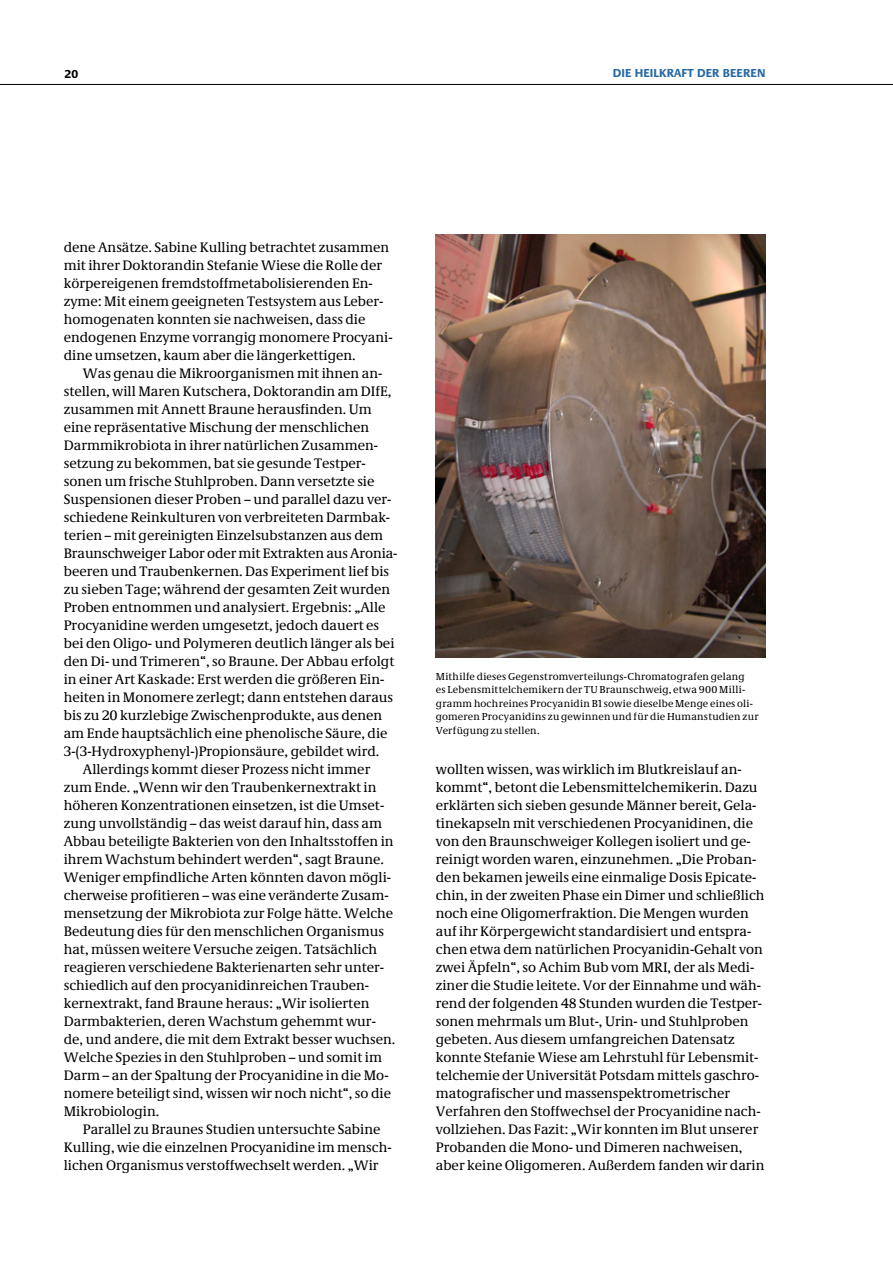
<style>
.page{position:relative;width:893px;height:1263px;background:#fff}
.page>*{position:absolute;margin:0;border:0;box-sizing:border-box;transform-origin:0 0}
.t1{font:14.25px/18px "Neue Demos";color:#000}
.t2{font:700 12px "Neue Praxis";letter-spacing:.005em;color:#2869a3}
.t3{font:700 12px "Neue Praxis";color:#000}
.t4{font:10.5px/13.5px "Neue Demos";letter-spacing:.02em;color:#000}
</style>
<div class="page">
<hr style="left:0;top:84px;width:893px;height:1px;background:#000">
<img style="left:436px;top:235px;width:329px;height:422px">
<p class="t3" style="left:65px;top:67px;width:15px">20</p>
<p class="t2" style="left:613px;top:66px;width:154px">DIE HEILKRAFT DER BEEREN</p>
<p class="t1" style="left:64px;top:238px;width:330px">dene Ansätze. Sabine Kulling betrachtet zusammen mit ihrer Doktorandin Stefanie Wiese die Rolle der körpereigenen fremdstoffmetabolisierenden En&shy;zyme: Mit einem geeigneten Testsystem aus Leber&shy;homogenaten konnten sie nachweisen, dass die endogenen Enzyme vorrangig monomere Procyani&shy;dine umsetzen, kaum aber die längerkettigen.</p>
<p class="t1" style="left:83px;top:364px;width:301px">Was genau die Mikroorganismen mit ihnen an-</p>
<p class="t1" style="left:64px;top:382px;width:329px">stellen, will Maren Kutschera, Doktorandin am DIfE,</p>
<p class="t1" style="left:64px;top:400px;width:309px">zusammen mit Annett Braune herausfinden. Um</p>
<p class="t1" style="left:64px;top:418px;width:307px">eine repräsentative Mischung der menschlichen</p>
<p class="t1" style="left:64px;top:436px;width:316px">Darmmikrobiota in ihrer natürlichen Zusammen-</p>
<p class="t1" style="left:64px;top:454px;width:304px">setzung zu bekommen, bat sie gesunde Testper-</p>
<p class="t1" style="left:64px;top:472px;width:312px">sonen um frische Stuhlproben. Dann versetzte sie</p>
<p class="t1" style="left:64px;top:490px;width:329px">Suspensionen dieser Proben – und parallel dazu ver-</p>
<p class="t1" style="left:64px;top:508px;width:328px">schiedene Reinkulturen von verbreiteten Darmbak-</p>
<p class="t1" style="left:64px;top:526px;width:321px">terien – mit gereinigten Einzelsubstanzen aus dem</p>
<p class="t1" style="left:64px;top:544px;width:335px">Braunschweiger Labor oder mit Extrakten aus Aronia-</p>
<p class="t1" style="left:64px;top:562px;width:327px">beeren und Traubenkernen. Das Experiment lief bis</p>
<p class="t1" style="left:64px;top:580px;width:328px">zu sieben Tage; während der gesamten Zeit wurden</p>
<p class="t1" style="left:64px;top:598px;width:323px">Proben entnommen und analysiert. Ergebnis: „Alle</p>
<p class="t1" style="left:64px;top:616px;width:317px">Procyanidine werden umgesetzt, jedoch dauert es</p>
<p class="t1" style="left:64px;top:634px;width:332px">bei den Oligo- und Polymeren deutlich länger als bei</p>
<p class="t1" style="left:64px;top:652px;width:332px">den Di- und Trimeren“, so Braune. Der Abbau erfolgt</p>
<p class="t1" style="left:64px;top:670px;width:322px">in einer Art Kaskade: Erst werden die größeren Ein-</p>
<p class="t1" style="left:64px;top:688px;width:331px">heiten in Monomere zerlegt; dann entstehen daraus</p>
<p class="t1" style="left:64px;top:706px;width:320px">bis zu 20 kurzlebige Zwischenprodukte, aus denen</p>
<p class="t1" style="left:64px;top:724px;width:325px">am Ende hauptsächlich eine phenolische Säure, die</p>
<p class="t1" style="left:64px;top:742px;width:317px">3-(3-Hydroxyphenyl-)Propionsäure, gebildet wird.</p>
<p class="t1" style="left:83px;top:760px;width:289px">Allerdings kommt dieser Prozess nicht immer</p>
<p class="t1" style="left:64px;top:778px;width:314px">zum Ende. „Wenn wir den Traubenkernextrakt in</p>
<p class="t1" style="left:64px;top:796px;width:322px">höheren Konzentrationen einsetzen, ist die Umset-</p>
<p class="t1" style="left:64px;top:814px;width:320px">zung unvollständig – das weist darauf hin, dass am</p>
<p class="t1" style="left:64px;top:832px;width:331px">Abbau beteiligte Bakterien von den Inhaltsstoffen in</p>
<p class="t1" style="left:64px;top:850px;width:322px">ihrem Wachstum behindert werden“, sagt Braune.</p>
<p class="t1" style="left:64px;top:868px;width:329px">Weniger empfindliche Arten könnten davon mögli-</p>
<p class="t1" style="left:64px;top:886px;width:326px">cherweise profitieren – was eine veränderte Zusam-</p>
<p class="t1" style="left:64px;top:904px;width:331px">mensetzung der Mikrobiota zur Folge hätte. Welche</p>
<p class="t1" style="left:64px;top:922px;width:322px">Bedeutung dies für den menschlichen Organismus</p>
<p class="t1" style="left:64px;top:940px;width:315px">hat, müssen weitere Versuche zeigen. Tatsächlich</p>
<p class="t1" style="left:64px;top:958px;width:322px">reagieren verschiedene Bakterienarten sehr unter-</p>
<p class="t1" style="left:64px;top:976px;width:307px">schiedlich auf den procyanidinreichen Trauben-</p>
<p class="t1" style="left:64px;top:994px;width:307px">kernextrakt, fand Braune heraus: „Wir isolierten</p>
<p class="t1" style="left:64px;top:1012px;width:314px">Darmbakterien, deren Wachstum gehemmt wur-</p>
<p class="t1" style="left:64px;top:1030px;width:333px">de, und andere, die mit dem Extrakt besser wuchsen.</p>
<p class="t1" style="left:64px;top:1048px;width:320px">Welche Spezies in den Stuhlproben – und somit im</p>
<p class="t1" style="left:64px;top:1066px;width:326px">Darm – an der Spaltung der Procyanidine in die Mo-</p>
<p class="t1" style="left:64px;top:1084px;width:329px">nomere beteiligt sind, wissen wir noch nicht“, so die</p>
<p class="t1" style="left:64px;top:1102px;width:97px">Mikrobiologin.</p>
<p class="t1" style="left:83px;top:1120px;width:299px">Parallel zu Braunes Studien untersuchte Sabine</p>
<p class="t1" style="left:64px;top:1138px;width:329px">Kulling, wie die einzelnen Procyanidine im mensch-</p>
<p class="t1" style="left:64px;top:1156px;width:316px">lichen Organismus verstoffwechselt werden. „Wir</p>
<p class="t4" style="left:436px;top:669px;width:324px">Mithilfe dieses Gegenstromverteilungs-Chromatografen gelang<br>es Lebensmittelchemikern der TU Braunschweig, etwa 900 Milli&shy;gramm hochreines Procyanidin B1 sowie dieselbe Menge eines oli&shy;gomeren Procyanidins zu gewinnen und für die Humanstudien zur Verfügung zu stellen.</p>
<p class="t1" style="left:436px;top:760px;width:330px">wollten wissen, was wirklich im Blutkreislauf an&shy;kommt“, betont die Lebensmittelchemikerin. Dazu erklärten sich sieben gesunde Männer bereit, Gela&shy;tinekapseln mit verschiedenen Procyanidinen, die von den Braunschweiger Kollegen isoliert und ge&shy;reinigt worden waren, einzunehmen. „Die Proban&shy;den bekamen jeweils eine einmalige Dosis Epicate&shy;chin, in der zweiten Phase ein Dimer und schließlich noch eine Oligomerfraktion. Die Mengen wurden auf ihr Körpergewicht standardisiert und entspra&shy;chen etwa dem natürlichen Procyanidin-Gehalt von zwei Äpfeln“, so Achim Bub vom MRI, der als Medi&shy;ziner die Studie leitete. Vor der Einnahme und wäh&shy;rend der folgenden 48 Stunden wurden die Testper&shy;sonen mehrmals um Blut-, Urin- und Stuhlproben gebeten. Aus diesem umfangreichen Datensatz konnte Stefanie Wiese am Lehrstuhl für Lebensmit&shy;telchemie der Universität Potsdam mittels gaschro&shy;matografischer und massenspektrometrischer Verfahren den Stoffwechsel der Procyanidine nach&shy;vollziehen. Das Fazit: „Wir konnten im Blut unserer Probanden die Mono- und Dimeren nachweisen, aber keine Oligomeren. Außerdem fanden wir darin</p>
</div>
